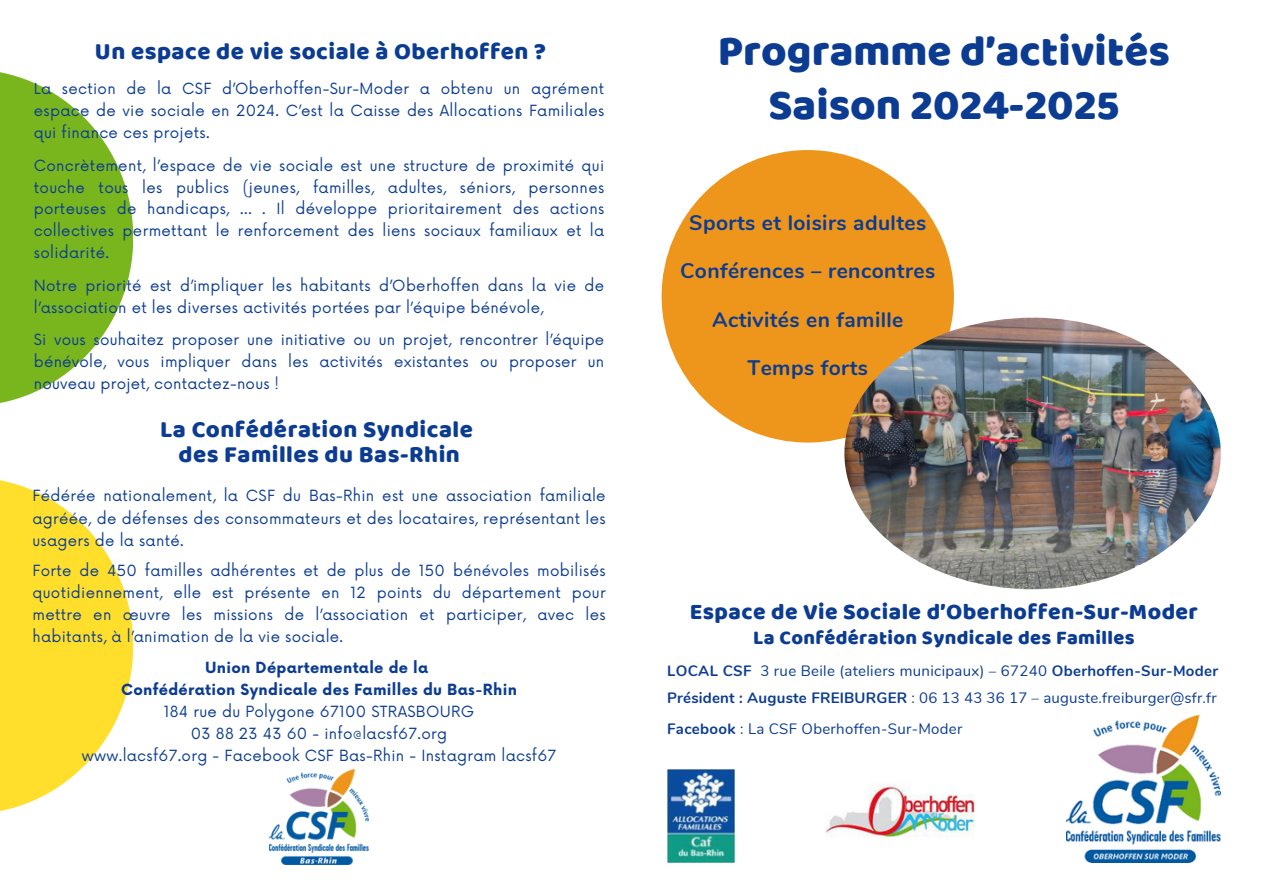
<style>
.page{position:relative;width:1263px;height:894px;background:#fff}
.page>*{position:absolute;margin:0;border:0;box-sizing:border-box;transform-origin:0 0}
.t1{font:43.8px/54px "Baloo";color:#0b3c92;text-align:center}
.t2{font:24px/24.8px "Baloo";letter-spacing:.02em;color:#0b3c92;text-align:center}
.t3{font:23.1px "Baloo";letter-spacing:.02em;color:#0b3c92}
.t4{font:700 21px "Nunito";letter-spacing:.02em;color:#0b3c92}
.t5{font:19.95px "Baloo";letter-spacing:.02em;color:#0b3c92}
.t6{font:15px/21.9px "Now";letter-spacing:.02em;color:#0b3c92;text-align:justify}
.t7{font:15px "Nunito";letter-spacing:.02em;color:#0b3c92}
.t8{font:700 15px "Now";letter-spacing:.02em;color:#0b3c92}
.s1{font-weight:700}
</style>
<div class="page">
<div style="left:662px;top:150px;width:292px;height:292px;background:#ee951b;border-radius:50%"></div>
<img style="left:844px;top:317px;width:377px;height:272px;border-radius:50%">
<img style="left:1067px;top:715px;width:154px;height:147px">
<img style="left:667px;top:769px;width:68px;height:93px">
<img style="left:826px;top:784px;width:149px;height:53px">
<img style="left:270px;top:769px;width:99px;height:95px">
<svg style="left:0;top:72px;width:133px;height:331px;fill:#79b51d"></svg>
<svg style="left:0;top:480px;width:133px;height:331px;fill:#ffdf2b"></svg>
<p class="t2" style="left:95px;top:38px;width:453px">Un espace de vie sociale à Oberhoffen ?</p>
<p class="t6" style="left:34px;top:79px;width:572px">La section de la CSF d’Oberhoffen-Sur-Moder a obtenu un agrément espace de vie sociale en 2024. C’est la Caisse des Allocations Familiales qui finance ces projets.</p>
<p class="t6" style="left:34px;top:155px;width:572px">Concrètement, l’espace de vie sociale est une structure de proximité qui touche tous les publics (jeunes, familles, adultes, séniors, personnes porteuses de handicaps, … . Il développe prioritairement des actions collectives permettant le renforcement des liens sociaux familiaux et la solidarité.</p>
<p class="t6" style="left:34px;top:275px;width:572px">Notre priorité est d’impliquer les habitants d’Oberhoffen dans la vie de l’association et les diverses activités portées par l’équipe bénévole,</p>
<p class="t6" style="left:34px;top:329px;width:572px">Si vous souhaitez proposer une initiative ou un projet, rencontrer l’équipe bénévole, vous impliquer dans les activités existantes ou proposer un nouveau projet, contactez-nous !</p>
<p class="t2" style="left:160px;top:416px;width:314px">La Confédération Syndicale des Familles du Bas-Rhin</p>
<p class="t6" style="left:32px;top:485px;width:575px">Fédérée nationalement, la CSF du Bas-Rhin est une association familiale agréée, de défenses des consommateurs et des locataires, représentant les usagers de la santé.</p>
<h1 class="t6" style="left:32px;top:560px;width:575px">Forte de 450 familles adhérentes et de plus de 150 bénévoles mobilisés quotidiennement, elle est présente en 12 points du département pour mettre en œuvre les missions de l’association et participer, avec les habitants, à l’animation de la vie sociale.</h1>
<p class="t8" style="left:205px;top:659px;width:225px">Union Départementale de la</p>
<h3 class="t8" style="left:121px;top:681px;width:398px">Confédération Syndicale des Familles du Bas-Rhin</h3>
<p class="t6" style="left:164px;top:700px;width:312px">184 rue du Polygone 67100 STRASBOURG</p>
<h4 class="t6" style="left:191px;top:722px;width:258px">03 88 23 43 60 - info@lacsf67.org</h4>
<p class="t6" style="left:82px;top:744px;width:476px">www.lacsf67.org - Facebook CSF Bas-Rhin - Instagram lacsf67</p>
<p class="t1" style="left:718px;top:22px;width:454px">Programme d’activités<br>Saison 2024-2025</p>
<h2 class="t4" style="left:689px;top:208px;width:239px">Sports et loisirs adultes</h2>
<h2 class="t4" style="left:680px;top:257px;width:256px">Conférences – rencontres</h2>
<h2 class="t4" style="left:712px;top:305px;width:193px">Activités en famille</h2>
<p class="t4" style="left:747px;top:354px;width:122px">Temps forts</p>
<p class="t3" style="left:690px;top:597px;width:510px">Espace de Vie Sociale d’Oberhoffen-Sur-Moder</p>
<p class="t5" style="left:753px;top:625px;width:383px">La Confédération Syndicale des Familles</p>
<p class="t7" style="left:667px;top:660px;width:553px"><span class="s1">LOCAL CSF</span> 3 rue Beile (ateliers municipaux) – 67240 <span class="s1">Oberhoffen-Sur-Moder</span></p>
<p class="t7" style="left:667px;top:687px;width:551px"><span class="s1">Président : Auguste FREIBURGER</span> : 06 13 43 36 17 – auguste.freiburger@sfr.fr</p>
<p class="t7" style="left:667px;top:719px;width:297px"><span class="s1">Facebook</span> : La CSF Oberhoffen-Sur-Moder</p>
</div>
